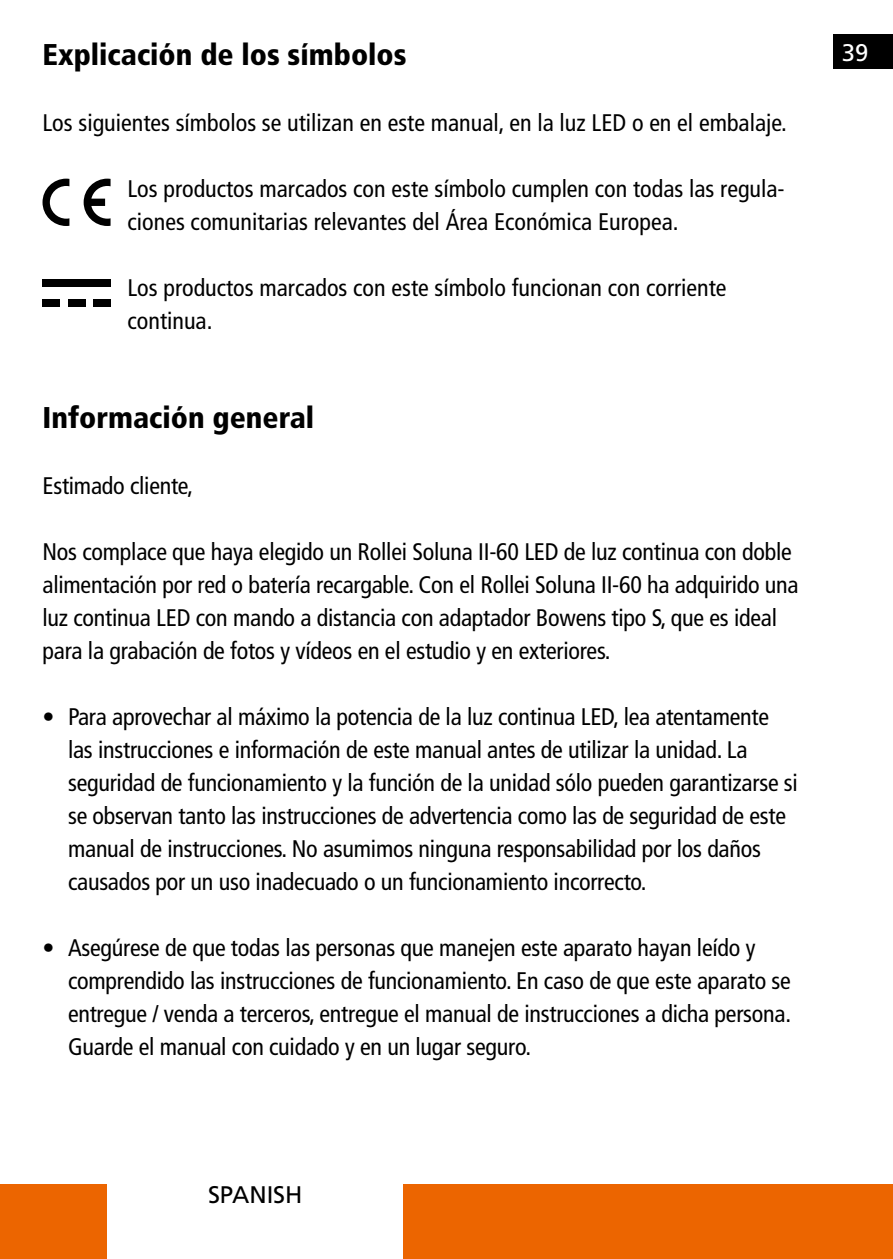
<style>
.page{position:relative;width:893px;height:1259px;background:#fff}
.page>*{position:absolute;margin:0;border:0;box-sizing:border-box;transform-origin:0 0}
.t1{font:900 condensed 30px "Frutiger LT";color:#000}
.t2{font:condensed 24px/33px "Frutiger LT";letter-spacing:-.01em;color:#000}
.t3{font:24px "Frutiger LT";letter-spacing:-.005em;color:#000}
.t4{font:24px "Frutiger LT";color:#fff}
</style>
<div class="page">
<div style="left:833px;top:35px;width:60px;height:34px;background:#000"></div>
<div style="left:0;top:1184px;width:106px;height:75px;background:#ec6500"></div>
<div style="left:404px;top:1184px;width:489px;height:75px;background:#ec6500"></div>
<svg style="left:43px;top:179px;width:26px;height:47px"></svg>
<svg style="left:84px;top:179px;width:27px;height:47px"></svg>
<div style="left:43px;top:279px;width:68px;height:7px;background:#000"></div>
<div style="left:43px;top:299px;width:17px;height:7px;background:#000"></div>
<div style="left:93px;top:299px;width:18px;height:7px;background:#000"></div>
<div style="left:68px;top:299px;width:17px;height:7px;background:#000"></div>
<p class="t1" style="left:43px;top:37px;width:366px">Explicación de los símbolos</p>
<p class="t2" style="left:43px;top:106px;width:742px">Los siguientes símbolos se utilizan en este manual, en la luz LED o en el embalaje.</p>
<p class="t2" style="left:128px;top:172px;width:659px">Los productos marcados con este símbolo cumplen con todas las regula&shy;ciones comunitarias relevantes del Área Económica Europea.</p>
<p class="t2" style="left:128px;top:271px;width:600px">Los productos marcados con este símbolo funcionan con corriente continua.</p>
<p class="t1" style="left:43px;top:400px;width:273px">Información general</p>
<p class="t2" style="left:43px;top:469px;width:152px">Estimado cliente,</p>
<p class="t2" style="left:43px;top:535px;width:758px">Nos complace que haya elegido un Rollei Soluna II-60 LED de luz continua con doble alimentación por red o batería recargable. Con el Rollei Soluna II-60 ha adquirido una luz continua LED con mando a distancia con adaptador Bowens tipo S, que es ideal para la grabación de fotos y vídeos en el estudio y en exteriores.</p>
<p class="t2" style="left:68px;top:700px;width:731px;text-indent:-26px">• Para aprovechar al máximo la potencia de la luz continua LED, lea atentamente las instrucciones e información de este manual antes de utilizar la unidad. La seguridad de funcionamiento y la función de la unidad sólo pueden garantizarse si se observan tanto las instrucciones de advertencia como las de seguridad de este manual de instrucciones. No asumimos ninguna responsabilidad por los daños causados por un uso inadecuado o un funcionamiento incorrecto.</p>
<p class="t2" style="left:68px;top:931px;width:724px;text-indent:-26px">• Asegúrese de que todas las personas que manejen este aparato hayan leído y comprendido las instrucciones de funcionamiento. En caso de que este aparato se entregue / venda a terceros, entregue el manual de instrucciones a dicha persona.<br>Guarde el manual con cuidado y en un lugar seguro.</p>
<p class="t4" style="left:842px;top:38px;width:28px">39</p>
<p class="t3" style="left:208px;top:1180px;width:96px">SPANISH</p>
</div>
